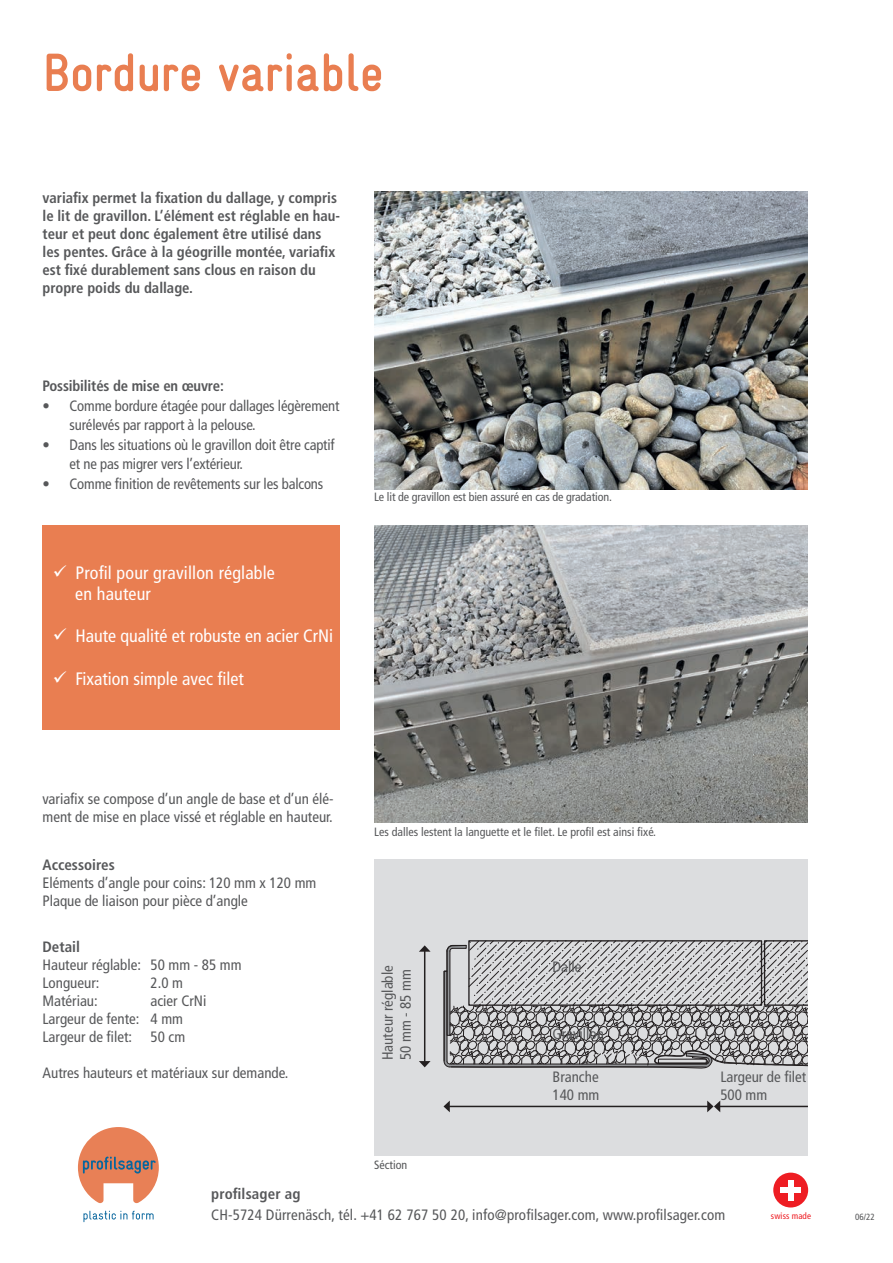
<style>
.page{position:relative;width:893px;height:1263px;background:#fff}
.page>*{position:absolute;margin:0;border:0;box-sizing:border-box;transform-origin:0 0}
.t1{font:700 condensed 54px "Gravur";letter-spacing:-.01em;color:#e97e51}
.t2{font:condensed 18px/21px "Frutiger LT Com";color:#fff}
.t3{font:condensed 15px/18px "Frutiger LT Com";color:#57585a}
.t4{font:700 condensed 15px/18px "Frutiger LT Com";color:#57585a}
.t5{font:condensed 12px "Frutiger LT Com";color:#57585a}
.t6{font:condensed 9px "Frutiger LT Com";letter-spacing:.01em;color:#ee1d23}
.t7{font:condensed 9px "Frutiger LT Com";color:#57585a}
</style>
<div class="page">
<div style="left:374px;top:859px;width:434px;height:298px;background:#dcdddf"></div>
<svg style="left:443px;top:940px;width:365px;height:129px"></svg>
<div style="left:43px;top:525px;width:297px;height:204px;background:#e97e51"></div>
<div style="left:773px;top:1172px;width:35px;height:35px;background:#ee1d23;border-radius:50%"></div>
<div style="left:788px;top:1179px;width:5px;height:21px;background:#fff"></div>
<div style="left:780px;top:1187px;width:21px;height:6px;background:#fff"></div>
<svg style="left:77px;top:1127px;width:82px;height:95px"></svg>
<img style="left:374px;top:191px;width:434px;height:298px">
<hr style="left:424px;top:951px;width:1px;height:111px;background:#231f20">
<svg style="left:419px;top:1061px;width:12px;height:6px"></svg>
<svg style="left:419px;top:945px;width:12px;height:7px"></svg>
<img style="left:374px;top:525px;width:434px;height:298px">
<hr style="left:449px;top:1106px;width:259px;height:1px;background:#231f20">
<svg style="left:443px;top:1100px;width:7px;height:12px"></svg>
<hr style="left:720px;top:1106px;width:88px;height:1px;background:#231f20">
<svg style="left:707px;top:1100px;width:13px;height:12px"></svg>
<h1 class="t1" style="left:43px;top:43px;width:343px">Bordure variable</h1>
<p class="t4" style="left:43px;top:188px;width:299px">variafix permet la fixation du dallage, y compris le lit de gravillon. L’élément est réglable en hau&shy;teur et peut donc également être utilisé dans les pentes. Grâce à la géogrille montée, variafix est fixé durablement sans clous en raison du propre poids du dallage.</p>
<p class="t4" style="left:43px;top:377px;width:183px">Possibilités de mise en œuvre:</p>
<p class="t3" style="left:70px;top:396px;width:271px;line-height:19.5px;text-indent:-27px">• Comme bordure étagée pour dallages légèrement surélevés par rapport à la pelouse.</p>
<p class="t3" style="left:70px;top:435px;width:267px;line-height:19.5px;text-indent:-27px">• Dans les situations où le gravillon doit être captif et ne pas migrer vers l’extérieur.</p>
<p class="t3" style="left:43px;top:475px;width:282px">• Comme finition de revêtements sur les balcons</p>
<p class="t2" style="left:75px;top:563px;width:201px;text-indent:-22px">✓ Profil pour gravillon réglable en hauteur</p>
<p class="t2" style="left:53px;top:626px;width:282px">✓ Haute qualité et robuste en acier CrNi</p>
<p class="t2" style="left:53px;top:668px;width:193px">✓ Fixation simple avec filet</p>
<p class="t5" style="left:374px;top:490px;width:239px">Le lit de gravillon est bien assuré en cas de gradation.</p>
<p class="t3" style="left:43px;top:790px;width:293px">variafix se compose d’un angle de base et d’un élé&shy;ment de mise en place vissé et réglable en hauteur.</p>
<p class="t4" style="left:43px;top:856px;width:74px">Accessoires</p>
<p class="t3" style="left:43px;top:874px;width:275px">Eléments d’angle pour coins: 120 mm x 120 mm<br>Plaque de liaison pour pièce d’angle</p>
<p class="t4" style="left:43px;top:938px;width:39px">Detail</p>
<p class="t3" style="left:43px;top:956px;width:200px">Hauteur réglable: 50 mm - 85 mm<br>Longueur:</p>
<p class="t3" style="left:151px;top:974px;width:34px">2.0 m</p>
<p class="t3" style="left:43px;top:992px;width:57px">Matériau:</p>
<p class="t3" style="left:43px;top:992px;width:165px;text-indent:108px">acier CrNi<br>Largeur de fente: 4 mm<br>Largeur de filet: 50 cm</p>
<p class="t3" style="left:43px;top:1064px;width:247px">Autres hauteurs et matériaux sur demande.</p>
<p class="t5" style="left:374px;top:825px;width:283px">Les dalles lestent la languette et le filet. Le profil est ainsi fixé.</p>
<p class="t3" style="left:379px;top:1060px;width:96px;rotate:-90deg">Hauteur réglable<br>50 mm - 85 mm</p>
<p class="t3" style="left:553px;top:958px;width:30px">Dalle</p>
<p class="t3" style="left:553px;top:1024px;width:53px">Gravillon</p>
<p class="t5" style="left:374px;top:1158px;width:35px">Séction</p>
<p class="t3" style="left:553px;top:1068px;width:48px">Branche<br>140 mm</p>
<p class="t3" style="left:720px;top:1068px;width:88px">Largeur de filet<br>500 mm</p>
<p class="t4" style="left:211px;top:1185px;width:91px">profilsager ag</p>
<p class="t3" style="left:211px;top:1206px;width:516px">CH-5724 Dürrenäsch, tél. +41 62 767 50 20, info@profilsager.com, www.profilsager.com</p>
<p class="t6" style="left:771px;top:1211px;width:42px">swiss made</p>
<p class="t7" style="left:855px;top:1211px;width:21px">06/22</p>
</div>
